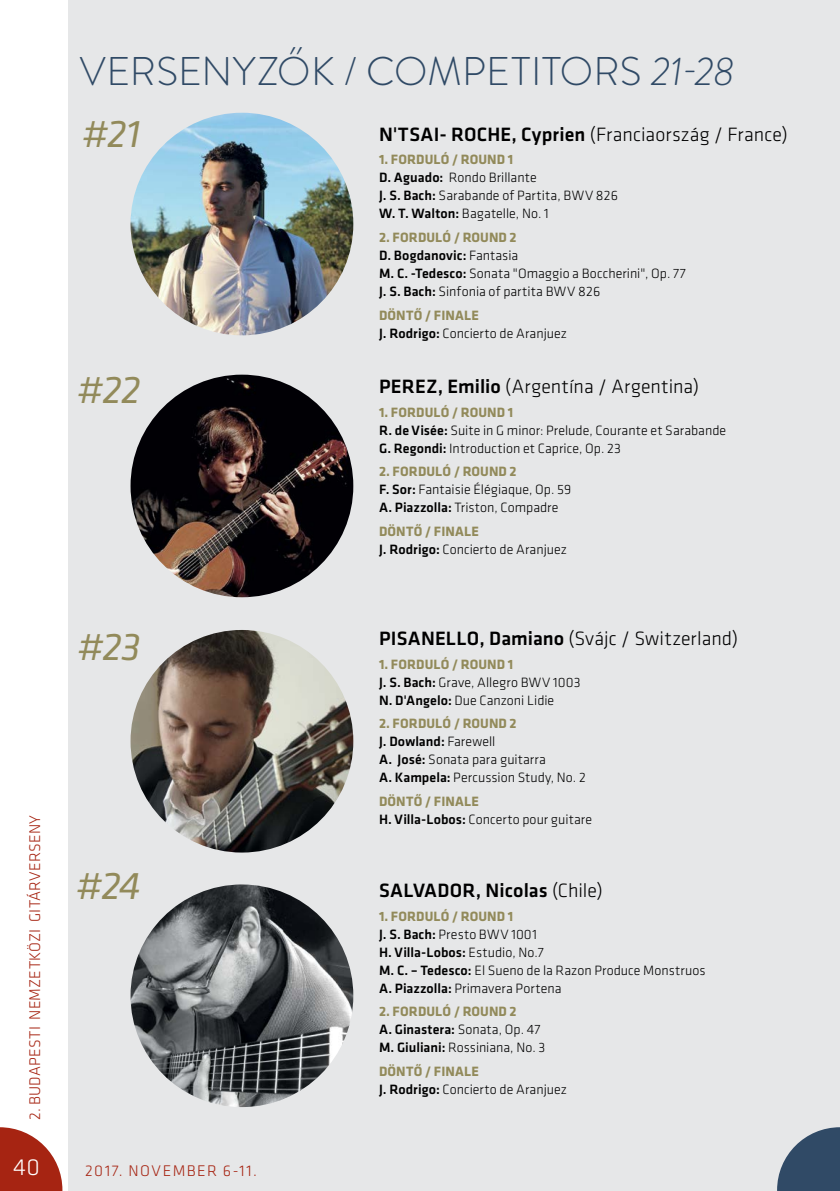
<style>
.page{position:relative;width:840px;height:1191px;background:#fff}
.page>*{position:absolute;margin:0;border:0;box-sizing:border-box;transform-origin:0 0}
.t1{font:300 40px "Brandon Grotesque";letter-spacing:.01em;color:#304a66}
.t2{font:italic 40px "Klavika";letter-spacing:-.02em;color:#928a5a}
.t3{font:300 24px "Klavika";color:#fff}
.t4{font:300 20px "Klavika";letter-spacing:.005em;color:#000}
.t5{font:500 20px "Klavika";letter-spacing:.005em;color:#000}
.t6{font:300 16px "Klavika";letter-spacing:.025em;color:#a62412}
.t7{font:300 16px "Klavika";letter-spacing:.095em;color:#a62412}
.t8{font:300 14px/18px "Klavika";letter-spacing:.005em;color:#000}
.t9{font:700 14px "Klavika";color:#928a5a}
.s1{font-style:italic}
.s2{font-weight:500}
.s3{font-weight:700;color:#928a5a}
.s4{font-weight:300}
</style>
<div class="page">
<div style="left:68px;top:0;width:771px;height:1191px;background:#e6e7e8"></div>
<img style="left:130px;top:113px;width:223px;height:222px;border-radius:111px">
<img style="left:130px;top:630px;width:223px;height:222px;border-radius:111px">
<img style="left:130px;top:375px;width:223px;height:222px;border-radius:111px">
<img style="left:130px;top:884px;width:223px;height:223px;border-radius:111px">
<svg style="left:0;top:1127px;width:62px;height:64px"></svg>
<svg style="left:777px;top:1127px;width:62px;height:64px"></svg>
<p class="t6" style="left:26px;top:1120px;width:307px;rotate:-90deg">2. BudapestI N emzetközi Gitárverseny</p>
<h2 class="t3" style="left:13px;top:1153px;width:28px">40</h2>
<h1 class="t1" style="left:80px;top:44px;width:656px">VERSENYZŐK / COM PETITORS <span class="s1">21-28</span></h1>
<h1 class="t2" style="left:81px;top:112px;width:61px">#21</h1>
<h1 class="t2" style="left:76px;top:368px;width:66px">#22</h1>
<h1 class="t2" style="left:76px;top:624px;width:66px">#23</h1>
<h1 class="t2" style="left:75px;top:864px;width:67px">#24</h1>
<p class="t7" style="left:85px;top:1161px;width:173px">2017. november 6-11.</p>
<h3 class="t4" style="left:379px;top:123px;width:410px"><span class="s2">N'TSAI- ROCHE, Cyprien</span> (Franciaország / France)</h3>
<p class="t9" style="left:379px;top:152px;width:21px">1. FORDULÓ</p>
<p class="t8" style="left:379px;top:151px;width:240px;text-indent:73px"><span class="s3">/ ROUND 1<br></span><span class="s2">D. Aguado:</span> Rondo Brillante<br><span class="s2">J. S. Bach:</span> Sarabande of Partita, BWV 826<br><span class="s2">W. T. Walton:</span> Bagatelle, No. 1</p>
<p class="t9" style="left:379px;top:230px;width:23px">2. FORDULÓ</p>
<p class="t8" style="left:379px;top:229px;width:308px;text-indent:74px"><span class="s3">/ ROUND 2<br></span><span class="s2">D. Bogdanovic:</span> Fantasia<br><span class="s2">M. C. -Tedesco:</span> Sonata "Omaggio a Boccherini", Op. 77<br><span class="s2">J. S. Bach:</span> Sinfonia of partita BWV 826</p>
<p class="t8" style="left:379px;top:306px;width:189px"><span class="s3">DÖNTŐ / FINALE<br></span><span class="s2">J. Rodrigo:</span> Concierto de Aranjuez</p>
<h3 class="t4" style="left:379px;top:375px;width:321px"><span class="s2">PEREZ, Emilio</span> (Argentína / Argentina)</h3>
<p class="t9" style="left:379px;top:404px;width:21px">1. FORDULÓ</p>
<p class="t8" style="left:379px;top:403px;width:348px;text-indent:73px"><span class="s3">/ ROUND 1<br></span><span class="s2">R. de Visée:</span> Suite in G minor: Prelude, Courante et Sarabande<br><span class="s2">G. Regondi:</span> Introduction et Caprice, Op. 23</p>
<p class="t9" style="left:379px;top:464px;width:23px">2. FORDULÓ</p>
<p class="t8" style="left:379px;top:463px;width:194px;text-indent:74px"><span class="s3">/ ROUND 2<br></span><span class="s2">F. Sor:</span> Fantaisie Élégiaque, Op. 59<br><span class="s2">A. Piazzolla:</span> Triston, Compadre</p>
<p class="t8" style="left:379px;top:522px;width:189px"><span class="s3">DÖNTŐ / FINALE<br></span><span class="s2">J. Rodrigo:</span> Concierto de Aranjuez</p>
<h3 class="t4" style="left:379px;top:627px;width:360px"><span class="s2">PISANELLO, Damiano</span> (Svájc / Switzerland)</h3>
<p class="t9" style="left:379px;top:656px;width:21px">1. FORDULÓ</p>
<p class="t8" style="left:379px;top:655px;width:203px;text-indent:73px"><span class="s3">/ ROUND 1<br></span><span class="s2">J. S. Bach:</span> Grave, Allegro BWV 1003<br><span class="s2">N. D'Angelo:</span> Due Canzoni Lidie</p>
<p class="t9" style="left:379px;top:716px;width:23px">2. FORDULÓ</p>
<p class="t8" style="left:379px;top:715px;width:208px;text-indent:74px"><span class="s3">/ ROUND 2<br></span><span class="s2">J. Dowland:</span> Farewell<br><span class="s2">A. José:</span> Sonata para guitarra<br><span class="s2">A. Kampela:</span> Percussion Study, No. 2</p>
<p class="t8" style="left:379px;top:792px;width:214px"><span class="s3">DÖNTŐ / FINALE<br></span><span class="s2">H. Villa-Lobos:</span> Concerto pour guitare</p>
<h3 class="t5" style="left:379px;top:879px;width:225px">SALVADOR, Nicolas <span class="s4">(Chile)</span></h3>
<p class="t9" style="left:379px;top:908px;width:21px">1. FORDULÓ</p>
<p class="t8" style="left:379px;top:907px;width:328px;text-indent:73px"><span class="s3">/ ROUND 1<br></span><span class="s2">J. S. Bach:</span> Presto BWV 1001<br><span class="s2">H. Villa-Lobos:</span> Estudio, No.7<br><span class="s2">M. C. – Tedesco:</span> El Sueno de la Razon Produce Monstruos<br><span class="s2">A. Piazzolla:</span> Primavera Portena</p>
<p class="t9" style="left:379px;top:1004px;width:23px">2. FORDULÓ</p>
<p class="t8" style="left:379px;top:1003px;width:167px;text-indent:74px"><span class="s3">/ ROUND 2<br></span><span class="s2">A. Ginastera:</span> Sonata, Op. 47<br><span class="s2">M. Giuliani:</span> Rossiniana, No. 3</p>
<p class="t8" style="left:379px;top:1062px;width:189px"><span class="s3">DÖNTŐ / FINALE<br></span><span class="s2">J. Rodrigo:</span> Concierto de Aranjuez</p>
</div>
